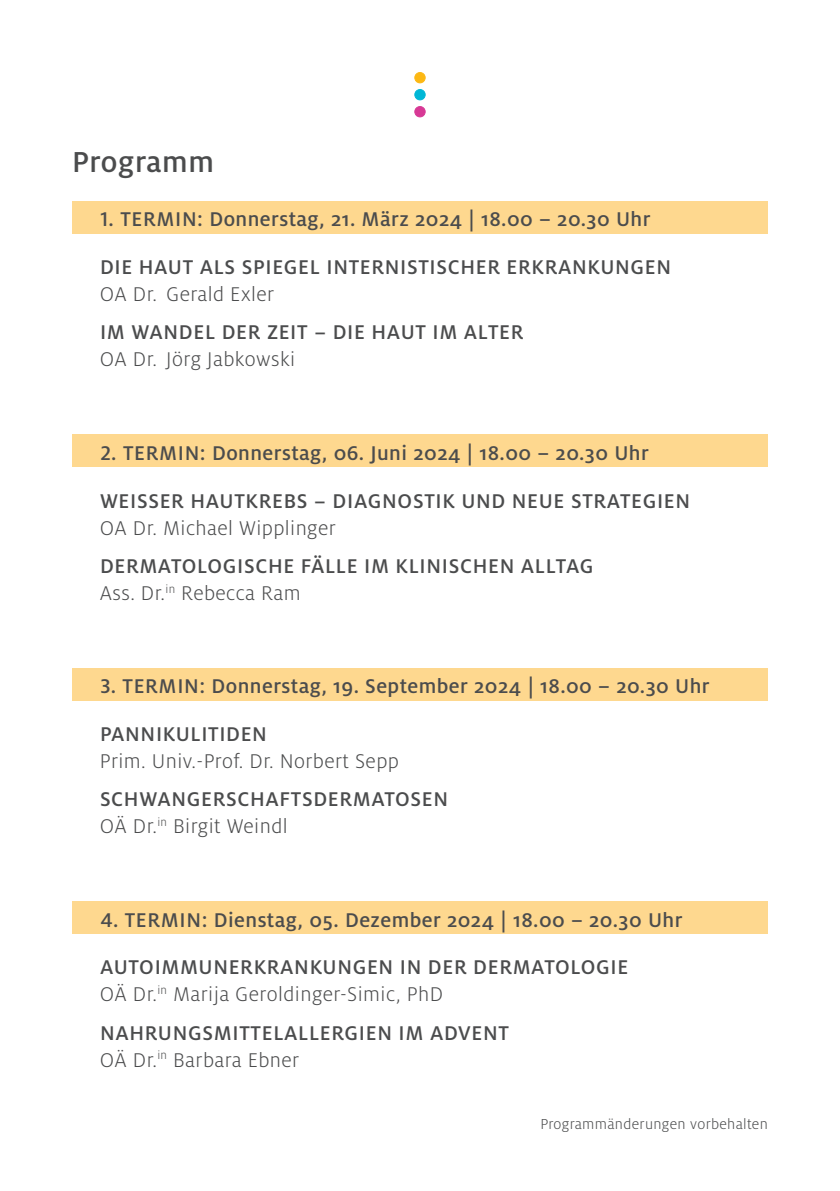
<style>
.page{position:relative;width:840px;height:1191px;background:#fff}
.page>*{position:absolute;margin:0;border:0;box-sizing:border-box;transform-origin:0 0}
.t1{font:500 32px "Milo OT";letter-spacing:.02em;color:#4b4c4d}
.t2{font:500 22px "Milo OT";letter-spacing:.03em;color:#4b4c4d}
.t3{font:300 22px "Milo OT";letter-spacing:.02em;color:#4b4c4d}
.t4{font:300 16px "Milo OT";letter-spacing:.02em;color:#4b4c4d}
</style>
<div class="page">
<div style="left:414px;top:73px;width:11px;height:10px;background:#fcb814;border-radius:50%"></div>
<div style="left:414px;top:72px;width:11px;height:11px;border:1px solid #fcb814;border-radius:50%"></div>
<div style="left:414px;top:90px;width:11px;height:10px;background:#00b7d6;border-radius:50%"></div>
<div style="left:414px;top:89px;width:11px;height:11px;border:1px solid #00b7d6;border-radius:50%"></div>
<div style="left:414px;top:107px;width:11px;height:10px;background:#d73995;border-radius:50%"></div>
<div style="left:414px;top:106px;width:11px;height:11px;border:1px solid #d73995;border-radius:50%"></div>
<div style="left:72px;top:201px;width:695px;height:33px;background:#fed88f"></div>
<div style="left:72px;top:435px;width:695px;height:32px;background:#fed88f"></div>
<div style="left:72px;top:668px;width:695px;height:32px;background:#fed88f"></div>
<div style="left:72px;top:901px;width:695px;height:33px;background:#fed88f"></div>
<p class="t1" style="left:72px;top:144px;width:143px">Programm</p>
<p class="t2" style="left:100px;top:207px;width:551px">1. TERMIN: Donnerstag, 21. März 2024 | 18.00 – 20.30 Uhr</p>
<p class="t2" style="left:100px;top:255px;width:572px">DIE HAUT ALS SPIEGEL INTERNISTISCHER ERKRANKUNGEN</p>
<p class="t3" style="left:100px;top:282px;width:176px">OA Dr. Gerald Exler</p>
<p class="t2" style="left:100px;top:320px;width:424px">IM WANDEL DER ZEIT − DIE HAUT IM ALTER</p>
<p class="t3" style="left:100px;top:348px;width:197px">OA Dr. Jörg Jabkowski</p>
<p class="t2" style="left:100px;top:441px;width:549px">2. TERMIN: Donnerstag, 06. Juni 2024 | 18.00 – 20.30 Uhr</p>
<p class="t2" style="left:100px;top:488px;width:591px">WEISSER HAUTKREBS − DIAGNOSTIK UND NEUE STRATEGIEN</p>
<p class="t3" style="left:100px;top:516px;width:237px">OA Dr. Michael Wipplinger</p>
<p class="t2" style="left:100px;top:554px;width:495px">DERMATOLOGISCHE FÄLLE IM KLINISCHEN ALLTAG</p>
<p class="t3" style="left:100px;top:581px;width:202px">Ass. Dr.<sup>in</sup> Rebecca Ram</p>
<p class="t2" style="left:100px;top:674px;width:610px">3. TERMIN: Donnerstag, 19. September 2024 | 18.00 – 20.30 Uhr</p>
<p class="t2" style="left:100px;top:722px;width:168px">PANNIKULITIDEN</p>
<p class="t3" style="left:100px;top:749px;width:300px">Prim. Univ.-Prof. Dr. Norbert Sepp</p>
<p class="t2" style="left:100px;top:787px;width:349px">SCHWANGERSCHAFTSDERMATOSEN</p>
<p class="t3" style="left:100px;top:814px;width:189px">OÄ Dr.<sup>in</sup> Birgit Weindl</p>
<p class="t2" style="left:100px;top:907px;width:583px">4. TERMIN: Dienstag, 05. Dezember 2024 | 18.00 – 20.30 Uhr</p>
<p class="t2" style="left:100px;top:955px;width:529px">AUTOIMMUNERKRANKUNGEN IN DER DERMATOLOGIE</p>
<p class="t3" style="left:100px;top:982px;width:344px">OÄ Dr.<sup>in</sup> Marija Geroldinger-Simic, PhD</p>
<p class="t2" style="left:100px;top:1020px;width:410px">NAHRUNGSMITTELALLERGIEN IM ADVENT</p>
<p class="t3" style="left:100px;top:1048px;width:201px">OÄ Dr.<sup>in</sup> Barbara Ebner</p>
<p class="t4" style="left:540px;top:1115px;width:229px">Programmänderungen vorbehalten</p>
</div>
